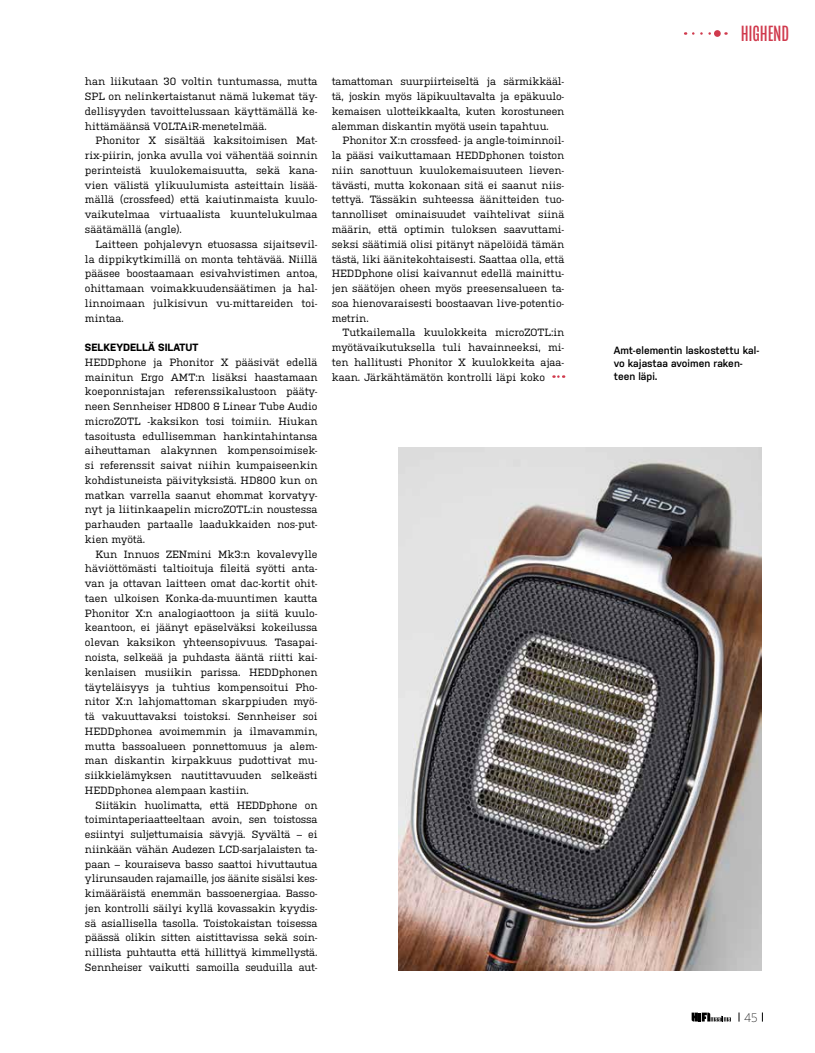
<style>
.page{position:relative;width:815px;height:1053px;background:#fff}
.page>*{position:absolute;margin:0;border:0;box-sizing:border-box;transform-origin:0 0}
.t1{font:22.5px "Mongoose";letter-spacing:.02em;color:#d03a4d}
.t2{font:100 12.25px "Alright Sans";color:#000;scale:.9 1}
.t3{font:10.5px/14.8px "Kulturista";color:#000;text-align:justify}
.t4{font:600 10.5px/12.6px "Nudista";color:#000}
.t5{font:700 10.5px "Nudista";color:#000}
</style>
<div class="page">
<img style="left:399px;top:447px;width:363px;height:523px">
<svg style="left:553px;top:375px;width:11px;height:3px"></svg>
<svg style="left:692px;top:1012px;width:39px;height:9px"></svg>
<svg style="left:693px;top:32px;width:33px;height:3px"></svg>
<div style="left:714px;top:30px;width:7px;height:7px;background:#d03a4d;border-radius:50%"></div>
<p class="t3" style="left:85px;top:74px;width:234px">han liikutaan 30 voltin tuntumassa, mutta SPL on nelinkertaistanut nämä lukemat täy&shy;dellisyyden tavoittelussaan käyttämällä ke&shy;hittämäänsä VOLTAiR-menetelmää.</p>
<p class="t3" style="left:85px;top:133px;width:234px;text-indent:11px">Phonitor X sisältää kaksitoimisen Mat&shy;rix-piirin, jonka avulla voi vähentää soinnin perinteistä kuulokemaisuutta, sekä kana&shy;vien välistä ylikuulumista asteittain lisää&shy;mällä (crossfeed) että kaiutinmaista kuulo&shy;vaikutelmaa virtuaalista kuuntelukulmaa säätämällä (angle).</p>
<p class="t3" style="left:85px;top:236px;width:234px;text-indent:11px">Laitteen pohjalevyn etuosassa sijaitsevil&shy;la dippikytkimillä on monta tehtävää. Niillä pääsee boostaamaan esivahvistimen antoa, ohittamaan voimakkuudensäätimen ja hal&shy;linnoimaan julkisivun vu-mittareiden toi&shy;mintaa.</p>
<p class="t5" style="left:85px;top:341px;width:115px">SELKEYDELLÄ SILATUT</p>
<p class="t3" style="left:85px;top:354px;width:234px">HEDDphone ja Phonitor X pääsivät edellä mainitun Ergo AMT:n lisäksi haastamaan koeponnistajan referenssikalustoon pääty&shy;neen Sennheiser HD800 &amp; Linear Tube Audio microZOTL -kaksikon tosi toimiin. Hiukan tasoitusta edullisemman hankintahintansa aiheuttaman alakynnen kompensoimisek&shy;si referenssit saivat niihin kumpaiseenkin kohdistuneista päivityksistä. HD800 kun on matkan varrella saanut ehommat korvatyy&shy;nyt ja liitinkaapelin microZOTL:in noustessa parhauden partaalle laadukkaiden nos-put&shy;kien myötä.</p>
<p class="t3" style="left:85px;top:546px;width:234px;text-indent:11px">Kun Innuos ZENmini Mk3:n kovalevylle häviöttömästi taltioituja fileitä syötti anta&shy;van ja ottavan laitteen omat dac-kortit ohit&shy;taen ulkoisen Konka-da-muuntimen kautta Phonitor X:n analogiaottoon ja siitä kuulo&shy;keantoon, ei jäänyt epäselväksi kokeilussa olevan kaksikon yhteensopivuus. Tasapai&shy;noista, selkeää ja puhdasta ääntä riitti kai&shy;kenlaisen musiikin parissa. HEDDphonen täyteläisyys ja tuhtius kompensoitui Pho&shy;nitor X:n lahjomattoman skarppiuden myö&shy;tä vakuuttavaksi toistoksi. Sennheiser soi HEDDphonea avoimemmin ja ilmavammin, mutta bassoalueen ponnettomuus ja alem&shy;man diskantin kirpakkuus pudottivat mu&shy;siikkielämyksen nautittavuuden selkeästi HEDDphonea alempaan kastiin.</p>
<p class="t3" style="left:85px;top:797px;width:234px;text-indent:11px">Siitäkin huolimatta, että HEDDphone on toimintaperiaatteeltaan avoin, sen toistossa esiintyi suljettumaisia sävyjä. Syvältä – ei niinkään vähän Audezen LCD-sarjalaisten ta&shy;paan – kouraiseva basso saattoi hivuttautua ylirunsauden rajamaille, jos äänite sisälsi kes&shy;kimääräistä enemmän bassoenergiaa. Basso&shy;jen kontrolli säilyi kyllä kovassakin kyydis&shy;sä asiallisella tasolla. Toistokaistan toisessa päässä olikin sitten aistittavissa sekä soin&shy;nillista puhtautta että hillittyä kimmellystä.<br>Sennheiser vaikutti samoilla seuduilla aut-</p>
<p class="t3" style="left:332px;top:74px;width:234px">tamattoman suurpiirteiseltä ja särmikkääl&shy;tä, joskin myös läpikuultavalta ja epäkuulo&shy;kemaisen ulotteikkaalta, kuten korostuneen alemman diskantin myötä usein tapahtuu.</p>
<p class="t3" style="left:332px;top:133px;width:234px;text-indent:11px">Phonitor X:n crossfeed- ja angle-toiminnoil&shy;la pääsi vaikuttamaan HEDDphonen toiston niin sanottuun kuulokemaisuuteen lieven&shy;tävästi, mutta kokonaan sitä ei saanut niis&shy;tettyä. Tässäkin suhteessa äänitteiden tuo&shy;tannolliset ominaisuudet vaihtelivat siinä määrin, että optimin tuloksen saavuttami&shy;seksi säätimiä olisi pitänyt näpelöidä tämän tästä, liki äänitekohtaisesti. Saattaa olla, että HEDDphone olisi kaivannut edellä mainittu&shy;jen säätöjen oheen myös preesensalueen ta&shy;soa hienovaraisesti boostaavan live-potentio&shy;metrin.</p>
<p class="t3" style="left:332px;top:325px;width:234px;text-indent:11px">Tutkailemalla kuulokkeita microZOTL:in myötävaikutuksella tuli havainneeksi, mi&shy;ten hallitusti Phonitor X kuulokkeita ajaa&shy;kaan. Järkähtämätön kontrolli läpi koko</p>
<h1 class="t1" style="left:741px;top:21px;width:49px">HIGHEND</h1>
<p class="t4" style="left:614px;top:344px;width:147px">Amt-elementin laskostettu kal&shy;vo kajastaa avoimen raken&shy;teen läpi.</p>
<p class="t2" style="left:744px;top:1009px;width:16px">45</p>
</div>
